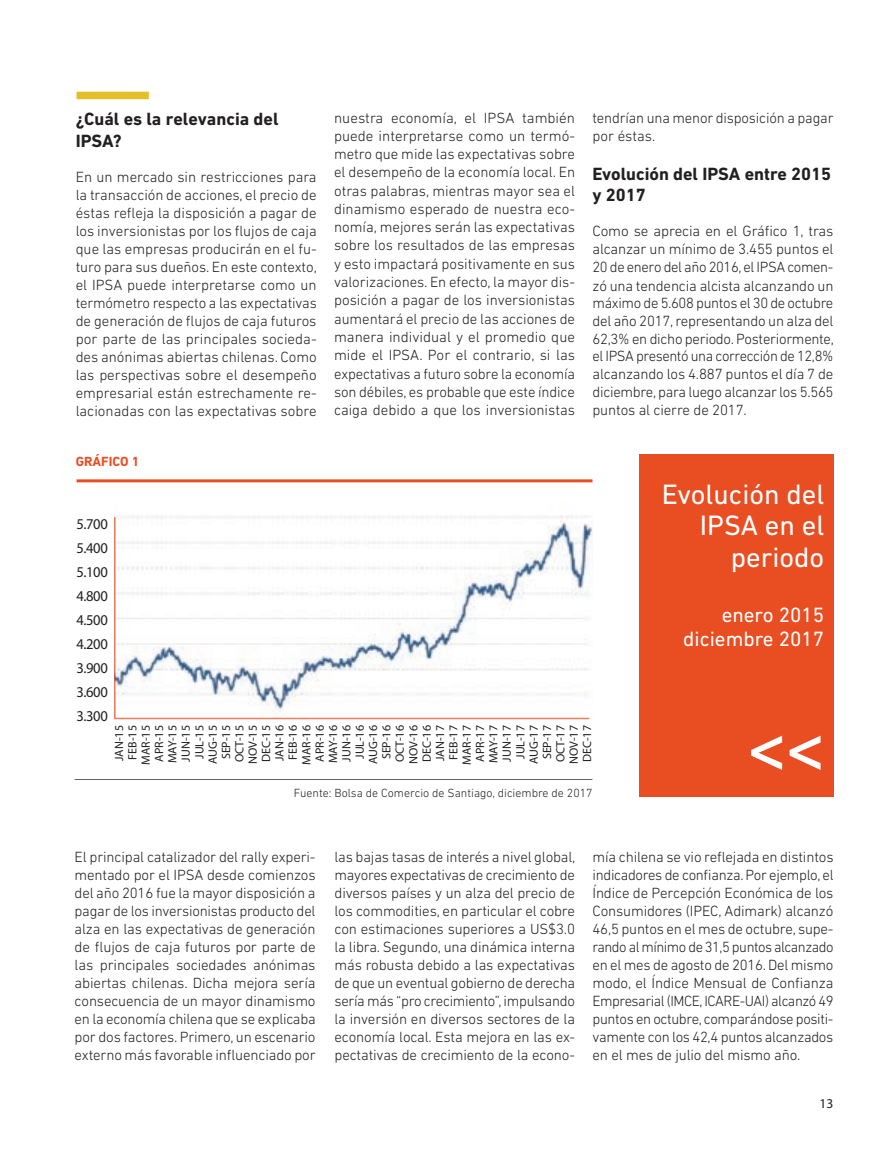
<style>
.page{position:relative;width:893px;height:1149px;background:#fff}
.page>*{position:absolute;margin:0;border:0;box-sizing:border-box;transform-origin:0 0}
.t1{font:700 64.5px "Myriad Pro";color:#fff}
.t2{font:28.5px/31.5px "DIN Next LT Pro";color:#fff;text-align:right}
.t3{font:21px/24px "DIN Next LT Pro";color:#fff;text-align:right}
.t4{font:700 18px/21.6px "DIN Next LT Pro";color:#231f20}
.t5{font:300 15px/18px "DIN Next LT Pro";letter-spacing:-.01em;color:#231f20;text-align:justify}
.t6{font:15px/24px "Myriad Pro";letter-spacing:-.025em;color:#231f20;text-align:justify}
.t7{font:700 13.5px "DIN Next LT Pro";color:#e94e23}
.t8{font:13.5px "Myriad Pro";color:#231f20}
.t9{font:12px/13.4px "Myriad Pro";color:#231f20;text-align:center}
.t10{font:300 12px "DIN Next LT Pro";color:#231f20}
</style>
<div class="page">
<div style="left:639px;top:454px;width:194px;height:342px;background:#e94e23"></div>
<svg style="left:114px;top:515px;width:477px;height:204px"></svg>
<hr style="left:77px;top:479px;width:515px;height:3px;background:#e94e23">
<hr style="left:75px;top:779px;width:517px;height:1px;background:#231f20">
<div style="left:77px;top:92px;width:72px;height:7px;background:#e4c028"></div>
<p class="t4" style="left:76px;top:108px;width:204px">¿Cuál es la relevancia del<br>IPSA?</p>
<p class="t5" style="left:76px;top:168px;width:243px">En un mercado sin restricciones para la transacción de acciones, el precio de éstas refleja la disposición a pagar de los inversionistas por los flujos de caja que las empresas producirán en el fu&shy;turo para sus dueños. En este contexto, el IPSA puede interpretarse como un termómetro respecto a las expectativas de generación de flujos de caja futuros por parte de las principales socieda&shy;des anónimas abiertas chilenas. Como las perspectivas sobre el desempeño empresarial están estrechamente re&shy;lacionadas con las expectativas sobre</p>
<p class="t7" style="left:76px;top:454px;width:65px">GRÁFICO 1</p>
<p class="t6" style="left:77px;top:511px;width:33px">5.700<br>5.400<br>5.100<br>4.800<br>4.500<br>4.200<br>3.900<br>3.600<br>3.300</p>
<p class="t5" style="left:334px;top:109px;width:243px">nuestra economía, el IPSA también puede interpretarse como un termó&shy;metro que mide las expectativas sobre el desempeño de la economía local. En otras palabras, mientras mayor sea el dinamismo esperado de nuestra eco&shy;nomía, mejores serán las expectativas sobre los resultados de las empresas y esto impactará positivamente en sus valorizaciones. En efecto, la mayor dis&shy;posición a pagar de los inversionistas aumentará el precio de las acciones de manera individual y el promedio que mide el IPSA. Por el contrario, si las expectativas a futuro sobre la economía son débiles, es probable que este índice caiga debido a que los inversionistas</p>
<p class="t5" style="left:592px;top:109px;width:243px">tendrían una menor disposición a pagar por éstas.</p>
<p class="t4" style="left:592px;top:163px;width:240px">Evolución del IPSA entre 2015 y 2017</p>
<p class="t5" style="left:592px;top:222px;width:243px">Como se aprecia en el Gráfico 1, tras alcanzar un mínimo de 3.455 puntos el 20 de enero del año 2016, el IPSA comen&shy;zó una tendencia alcista alcanzando un máximo de 5.608 puntos el 30 de octubre del año 2017, representando un alza del 62,3% en dicho periodo. Posteriormente, el IPSA presentó una corrección de 12,8% alcanzando los 4.887 puntos el día 7 de diciembre, para luego alcanzar los 5.565 puntos al cierre de 2017.</p>
<h2 class="t2" style="left:662px;top:478px;width:164px">Evolución del<br>IPSA en el periodo</h2>
<h3 class="t3" style="left:683px;top:602px;width:142px">enero 2015 diciembre 2017</h3>
<p class="t9" style="left:112px;top:764px;width:41px;rotate:-90deg">JAN-15<br>FEB-15<br>MAR-15<br>APR-15<br>MAY-15<br>JUN-15<br>JUL-15<br>AUG-15<br>SEP-15<br>OCT-15<br>NOV-15<br>DEC-15<br>JAN-16<br>FEB-16<br>MAR-16<br>APR-16<br>MAY-16<br>JUN-16<br>JUL-16<br>AUG-16<br>SEP-16<br>OCT-16<br>NOV-16<br>DEC-16<br>JAN-17<br>FEB-17<br>MAR-17<br>APR-17<br>MAY-17<br>JUN-17<br>JUL-17<br>AUG-17<br>SEP-17<br>OCT-17<br>NOV-17<br>DEC-17</p>
<p class="t10" style="left:294px;top:785px;width:300px">Fuente: Bolsa de Comercio de Santiago, diciembre de 2017</p>
<h1 class="t1" style="left:747px;top:706px;width:78px">&lt;&lt;</h1>
<p class="t5" style="left:75px;top:847px;width:243px">El principal catalizador del rally experi&shy;mentado por el IPSA desde comienzos del año 2016 fue la mayor disposición a pagar de los inversionistas producto del alza en las expectativas de generación de flujos de caja futuros por parte de las principales sociedades anónimas abiertas chilenas. Dicha mejora sería consecuencia de un mayor dinamismo en la economía chilena que se explicaba por dos factores. Primero, un escenario externo más favorable influenciado por</p>
<p class="t5" style="left:334px;top:847px;width:242px">las bajas tasas de interés a nivel global, mayores expectativas de crecimiento de diversos países y un alza del precio de los commodities, en particular el cobre con estimaciones superiores a US$3.0 la libra. Segundo, una dinámica interna más robusta debido a las expectativas de que un eventual gobierno de derecha sería más “pro crecimiento”, impulsando la inversión en diversos sectores de la economía local. Esta mejora en las ex&shy;pectativas de crecimiento de la econo-</p>
<p class="t5" style="left:592px;top:847px;width:243px">mía chilena se vio reflejada en distintos indicadores de confianza. Por ejemplo, el Índice de Percepción Económica de los Consumidores (IPEC, Adimark) alcanzó 46,5 puntos en el mes de octubre, supe&shy;rando al mínimo de 31,5 puntos alcanzado en el mes de agosto de 2016. Del mismo modo, el Índice Mensual de Confianza Empresarial (IMCE, ICARE-UAI) alcanzó 49 puntos en octubre, comparándose positi&shy;vamente con los 42,4 puntos alcanzados en el mes de julio del mismo año.</p>
<p class="t8" style="left:820px;top:1094px;width:15px">13</p>
</div>
